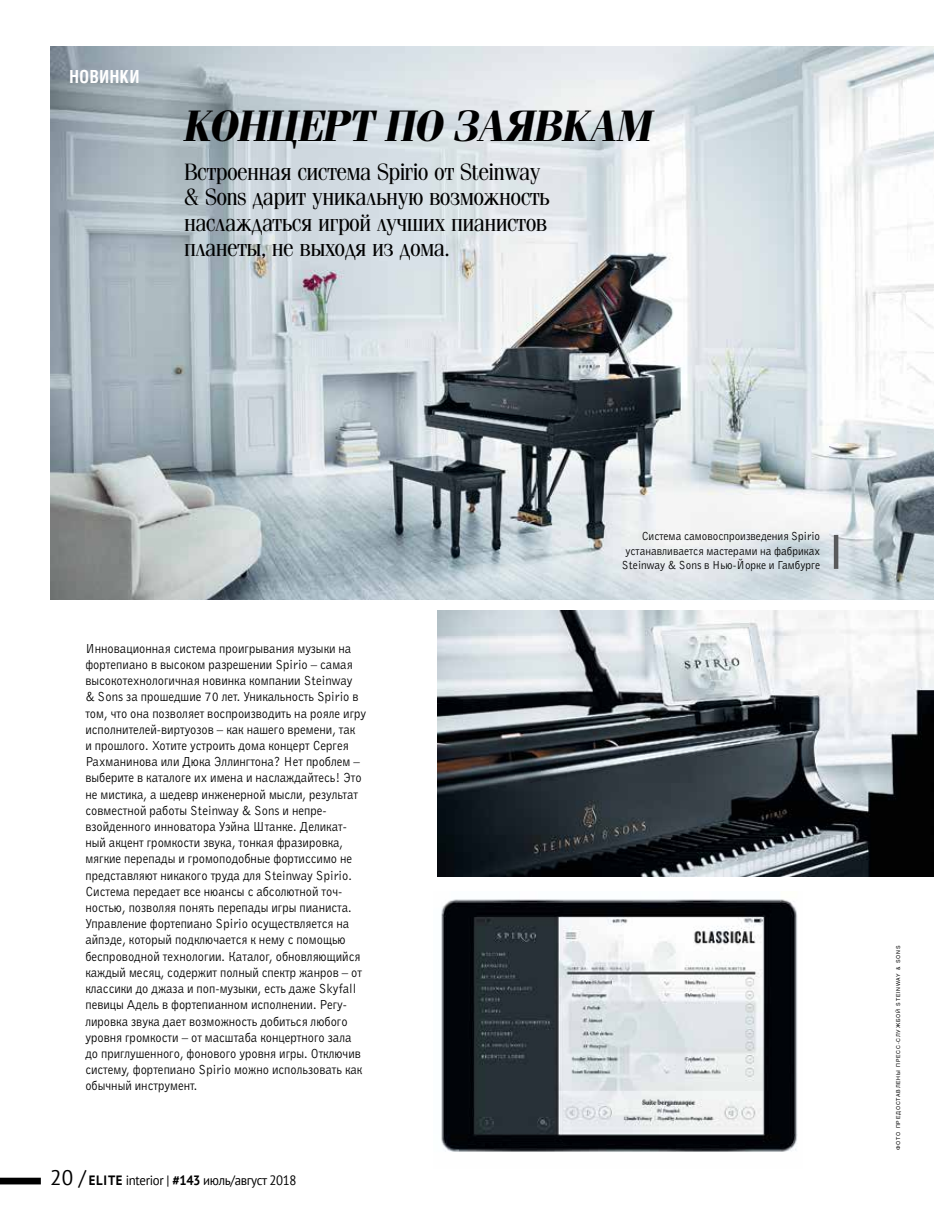
<style>
.page{position:relative;width:949px;height:1221px;background:#fff}
.page>*{position:absolute;margin:0;border:0;box-sizing:border-box;transform-origin:0 0}
.t1{font:italic 700 44.7px "Simeiz";color:#000}
.t2{font:24px/25.5px "Simeiz";color:#000}
.t3{font:700 18px "Helios Cond C";letter-spacing:.04em;color:#fff;scale:.95 1}
.t4{font:13.5px/16.2px "Bell Gothic";color:#000;scale:.95 1}
.t5{font:13.5px "PT Sans";letter-spacing:-.025em;color:#000;scale:.95 1}
.t6{font:12px/14.4px "Bell Gothic";color:#000;text-align:right;scale:.95 1}
.t7{font:5.25px "Helios C";letter-spacing:.16em;color:#000}
.s1{font-size:21px}
.s2{font-weight:700}
</style>
<div class="page">
<img style="left:50px;top:47px;width:883px;height:553px">
<img style="left:437px;top:610px;width:496px;height:266px">
<img style="left:441px;top:899px;width:357px;height:253px">
<div style="left:0;top:1177px;width:41px;height:7px;background:#000"></div>
<div style="left:833px;top:535px;width:5px;height:34px;background:#58595b"></div>
<h3 class="t3" style="left:69px;top:66px;width:75px">новинки</h3>
<h1 class="t1" style="left:182px;top:102px;width:469px">КОНЦЕРТ по заявкам</h1>
<h2 class="t2" style="left:184px;top:159px;width:367px">Встроенная система Spirio от Steinway &amp; Sons дарит уникальную возможность наслаждаться игрой лучших пианистов планеты, не выходя из дома.</h2>
<p class="t4" style="left:85px;top:639px;width:297px">Инновационная система проигрывания музыки на фортепиано в высоком разрешении Spirio – самая высокотехнологичная новинка компании Steinway<br>&amp; Sons за прошедшие 70 лет. Уникальность Spirio в том, что она позволяет воспроизводить на рояле игру исполнителей-виртуозов – как нашего времени, так<br>и прошлого. Хотите устроить дома концерт Сергея Рахманинова или Дюка Эллингтона? Нет проблем – выберите в каталоге их имена и наслаждайтесь! Это не мистика, а шедевр инженерной мысли, результат совместной работы Steinway &amp; Sons и непре&shy;взойденного инноватора Уэйна Штанке. Деликат&shy;ный акцент громкости звука, тонкая фразировка, мягкие перепады и громоподобные фортиссимо не представляют никакого труда для Steinway Spirio.<br>Система передает все нюансы с абсолютной точ&shy;ностью, позволяя понять перепады игры пианиста.<br>Управление фортепиано Spirio осуществляется на айпэде, который подключается к нему с помощью беспроводной технологии. Каталог, обновляющийся каждый месяц, содержит полный спектр жанров – от классики до джаза и поп-музыки, есть даже Skyfall певицы Адель в фортепианном исполнении. Регу&shy;лировка звука дает возможность добиться любого уровня громкости – от масштаба концертного зала до приглушенного, фонового уровня игры. Отключив систему, фортепиано Spirio можно использовать как обычный инструмент.</p>
<p class="t5" style="left:50px;top:1171px;width:261px"><span class="s1">20 /</span> <span class="s2">Elite</span> interior | <span class="s2">#143</span> июль/август 2018</p>
<p class="t6" style="left:621px;top:529px;width:210px">Система самовоспроизведения Spirio устанавливается мастерами на фабриках<br>Steinway &amp; Sons в Нью-Йорке и Гамбурге</p>
<p class="t7" style="left:894px;top:1149px;width:206px;rotate:-90deg">ФОТО ПРЕДОСТАВЛЕНЫ ПРЕСС-СЛУЖБОЙ STEINWAY &amp; SONS</p>
</div>
